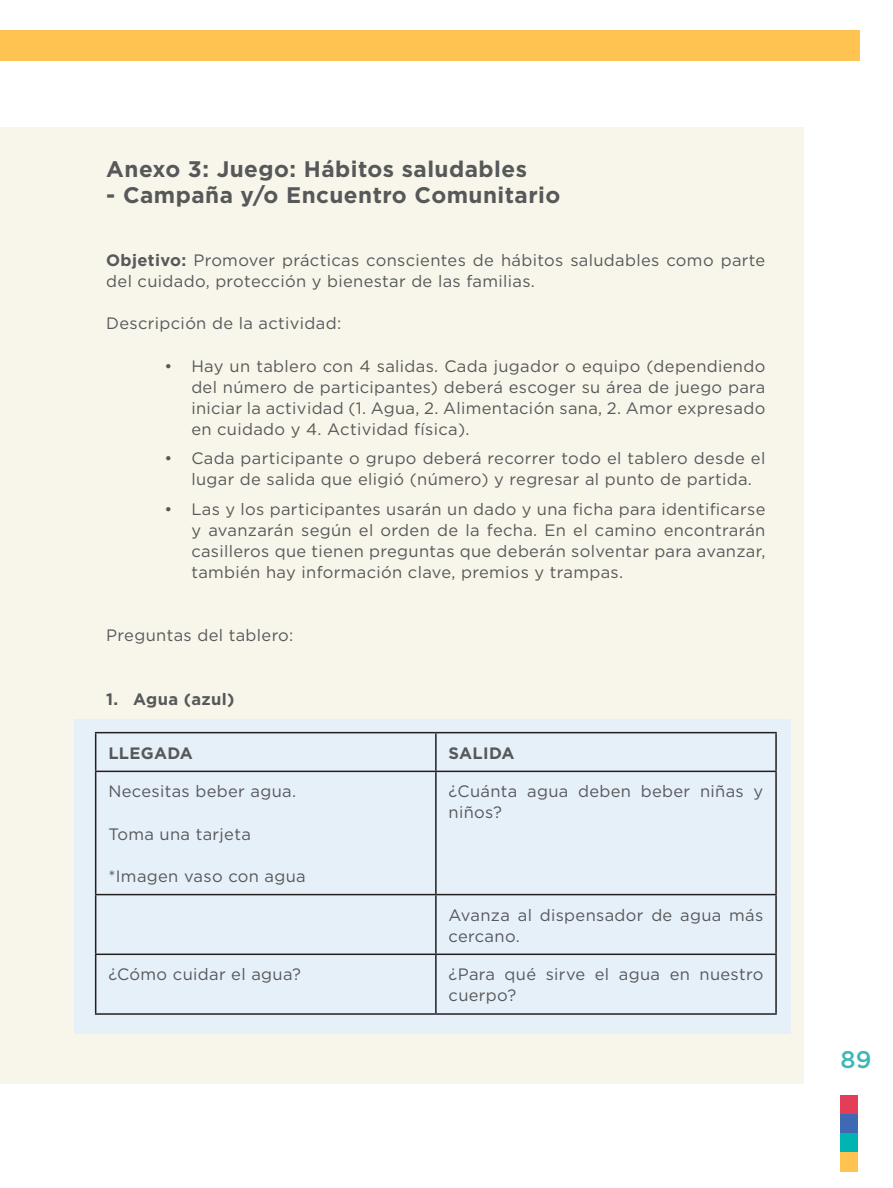
<style>
.page{position:relative;width:893px;height:1188px;background:#fff}
.page>*{position:absolute;margin:0;border:0;box-sizing:border-box;transform-origin:0 0}
.t1{font:500 24px "Gotham";color:#3db7b8}
.t2{font:700 22.5px "Gotham";letter-spacing:.02em;color:#57585a}
.t3{font:16.5px/21px "Gotham";letter-spacing:.02em;color:#57585a}
.t4{font:700 16.5px "Gotham";letter-spacing:.02em;color:#57585a}
.s1{font-weight:700}
</style>
<div class="page">
<div style="left:0;top:30px;width:860px;height:31px;background:#fec350"></div>
<div style="left:840px;top:1095px;width:17px;height:19px;background:#e43d58"></div>
<div style="left:840px;top:1114px;width:17px;height:19px;background:#4168b2"></div>
<div style="left:840px;top:1133px;width:17px;height:20px;background:#00b4b1"></div>
<div style="left:840px;top:1153px;width:17px;height:19px;background:#fec350"></div>
<div style="left:0;top:128px;width:804px;height:956px;background:#f8f6ea"></div>
<div style="left:74px;top:719px;width:717px;height:315px;background:#e6f0f9"></div>
<hr style="left:95px;top:732px;width:341px;height:1px;background:#231f20">
<hr style="left:95px;top:733px;width:1px;height:38px;background:#231f20">
<hr style="left:436px;top:732px;width:341px;height:1px;background:#231f20">
<hr style="left:435px;top:733px;width:2px;height:38px;background:#231f20">
<hr style="left:775px;top:733px;width:2px;height:38px;background:#231f20">
<hr style="left:95px;top:771px;width:341px;height:1px;background:#231f20">
<hr style="left:95px;top:772px;width:1px;height:122px;background:#231f20">
<hr style="left:436px;top:771px;width:341px;height:1px;background:#231f20">
<hr style="left:435px;top:772px;width:2px;height:122px;background:#231f20">
<hr style="left:775px;top:772px;width:2px;height:122px;background:#231f20">
<hr style="left:95px;top:894px;width:341px;height:1px;background:#231f20">
<hr style="left:95px;top:895px;width:1px;height:59px;background:#231f20">
<hr style="left:436px;top:894px;width:341px;height:1px;background:#231f20">
<hr style="left:435px;top:895px;width:2px;height:59px;background:#231f20">
<hr style="left:775px;top:895px;width:2px;height:59px;background:#231f20">
<hr style="left:95px;top:954px;width:341px;height:1px;background:#231f20">
<hr style="left:95px;top:955px;width:1px;height:58px;background:#231f20">
<hr style="left:436px;top:954px;width:341px;height:1px;background:#231f20">
<hr style="left:435px;top:955px;width:2px;height:58px;background:#231f20">
<hr style="left:775px;top:955px;width:2px;height:58px;background:#231f20">
<hr style="left:95px;top:1013px;width:341px;height:2px;background:#231f20">
<hr style="left:436px;top:1013px;width:341px;height:2px;background:#231f20">
<h2 class="t2" style="left:106px;top:154px;width:422px">Anexo 3: Juego: Hábitos saludables</h2>
<h2 class="t2" style="left:106px;top:180px;width:456px">- Campaña y/o Encuentro Comunitario</h2>
<p class="t3" style="left:106px;top:249px;width:661px"><span class="s1">Objetivo:</span> Promover prácticas conscientes de hábitos saludables como parte del cuidado, protección y bienestar de las familias.</p>
<p class="t3" style="left:106px;top:313px;width:236px">Descripción de la actividad:</p>
<p class="t3" style="left:191px;top:355px;width:576px;text-align:justify;text-indent:-27px">• Hay un tablero con 4 salidas. Cada jugador o equipo (dependiendo del número de participantes) deberá escoger su área de juego para iniciar la actividad (1. Agua, 2. Alimentación sana, 2. Amor expresado en cuidado y 4. Actividad física).</p>
<p class="t3" style="left:191px;top:447px;width:576px;text-indent:-27px">• Cada participante o grupo deberá recorrer todo el tablero desde el lugar de salida que eligió (número) y regresar al punto de partida.</p>
<p class="t3" style="left:191px;top:498px;width:576px;text-align:justify;text-indent:-27px">• Las y los participantes usarán un dado y una ficha para identificarse y avanzarán según el orden de la fecha. En el camino encontrarán casilleros que tienen preguntas que deberán solventar para avanzar, también hay información clave, premios y trampas.</p>
<p class="t3" style="left:106px;top:624px;width:189px">Preguntas del tablero:</p>
<p class="t4" style="left:106px;top:688px;width:130px">1. Agua (azul)</p>
<p class="t4" style="left:108px;top:742px;width:86px">LLEGADA</p>
<p class="t4" style="left:449px;top:742px;width:67px">SALIDA</p>
<p class="t3" style="left:108px;top:781px;width:189px">Necesitas beber agua.</p>
<p class="t3" style="left:108px;top:823px;width:144px">Toma una tarjeta</p>
<p class="t3" style="left:108px;top:865px;width:199px">*Imagen vaso con agua</p>
<p class="t3" style="left:449px;top:781px;width:316px">¿Cuánta agua deben beber niñas y niños?</p>
<p class="t3" style="left:449px;top:904px;width:316px">Avanza al dispensador de agua más cercano.</p>
<p class="t3" style="left:108px;top:964px;width:194px">¿Cómo cuidar el agua?</p>
<p class="t3" style="left:449px;top:964px;width:316px">¿Para qué sirve el agua en nuestro cuerpo?</p>
<h1 class="t1" style="left:840px;top:1043px;width:33px">89</h1>
</div>
